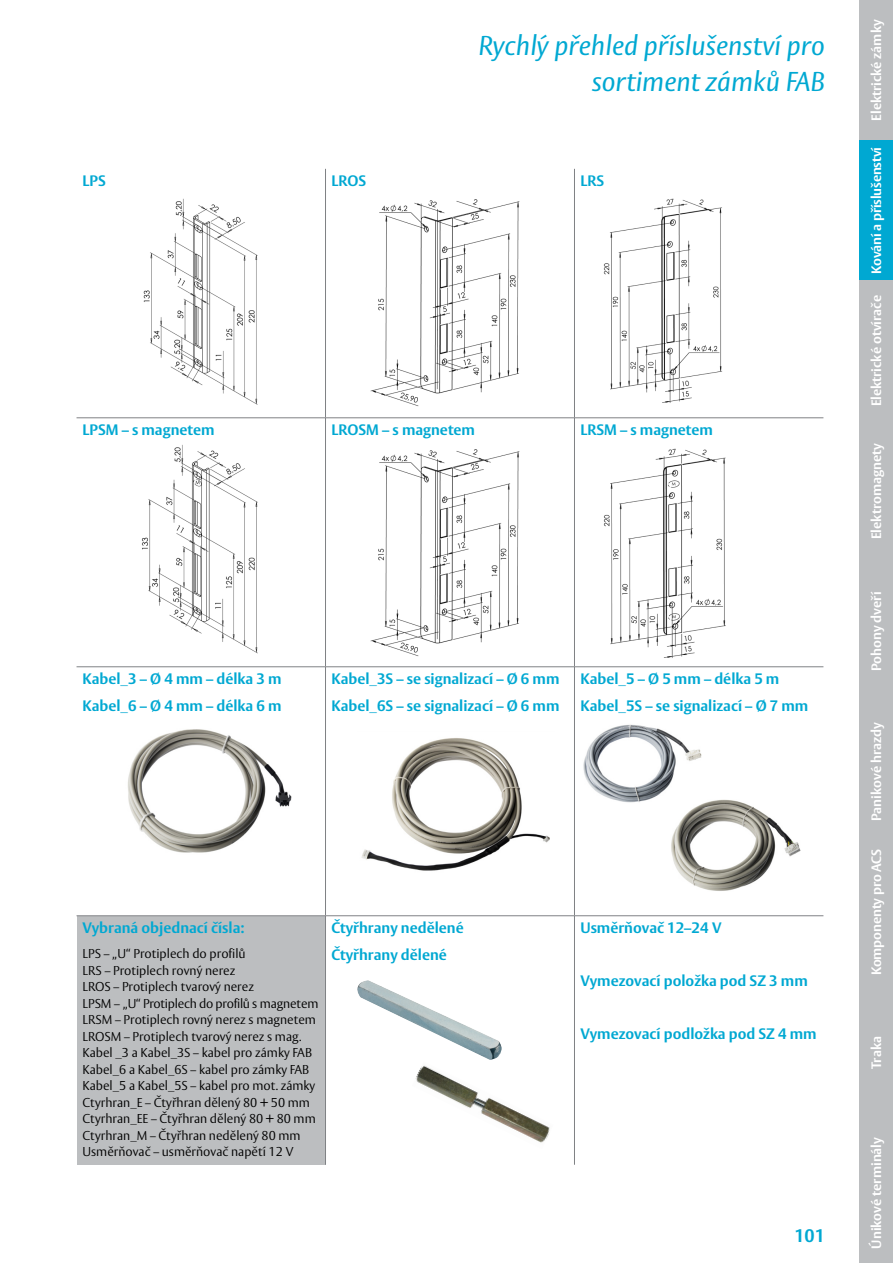
<style>
.page{position:relative;width:893px;height:1263px;background:#fff}
.page>*{position:absolute;margin:0;border:0;box-sizing:border-box;transform-origin:0 0}
._01_Produktový_nadpi{font:italic 27px/36px "ASSA Vesta";color:#00a8d2;text-align:right}
.t1{font:700 18px "ASSA Vesta";color:#00a8d2}
.zakladní_nadpis_blue{font:700 15px "ASSA Vesta";color:#00a8d2}
.t2{font:700 13.5px "ASSA Vesta";color:#fff}
.základní_text{font:300 12.75px "ASSA Vesta";color:#000}
.základní_text-2{font:300 12.75px "ASSA Vesta";letter-spacing:-.02em;color:#000}
</style>
<div class="page">
<div style="left:859px;top:0;width:34px;height:140px;background:#bcbec0"></div>
<div style="left:859px;top:140px;width:34px;height:141px;background:#00a8d2"></div>
<div style="left:859px;top:281px;width:34px;height:140px;background:#bcbec0"></div>
<div style="left:859px;top:421px;width:34px;height:140px;background:#bcbec0"></div>
<div style="left:859px;top:561px;width:34px;height:141px;background:#bcbec0"></div>
<div style="left:859px;top:702px;width:34px;height:140px;background:#bcbec0"></div>
<div style="left:859px;top:842px;width:34px;height:140px;background:#bcbec0"></div>
<div style="left:859px;top:982px;width:34px;height:141px;background:#bcbec0"></div>
<div style="left:859px;top:1123px;width:34px;height:140px;background:#bcbec0"></div>
<div style="left:77px;top:916px;width:248px;height:249px;background:#bcbec0"></div>
<hr style="left:325px;top:169px;width:1px;height:249px;background:#808285">
<hr style="left:574px;top:169px;width:1px;height:249px;background:#808285">
<hr style="left:77px;top:417px;width:248px;height:1px;background:#808285">
<hr style="left:325px;top:417px;width:249px;height:1px;background:#808285">
<hr style="left:325px;top:418px;width:1px;height:249px;background:#808285">
<hr style="left:574px;top:417px;width:249px;height:1px;background:#808285">
<hr style="left:574px;top:418px;width:1px;height:249px;background:#808285">
<hr style="left:77px;top:666px;width:248px;height:1px;background:#808285">
<hr style="left:325px;top:666px;width:249px;height:1px;background:#808285">
<hr style="left:325px;top:667px;width:1px;height:248px;background:#808285">
<hr style="left:574px;top:666px;width:249px;height:1px;background:#808285">
<hr style="left:574px;top:667px;width:1px;height:248px;background:#808285">
<hr style="left:77px;top:915px;width:248px;height:1px;background:#808285">
<hr style="left:325px;top:915px;width:249px;height:1px;background:#808285">
<hr style="left:325px;top:916px;width:1px;height:249px;background:#808285">
<hr style="left:574px;top:915px;width:249px;height:1px;background:#808285">
<hr style="left:574px;top:916px;width:1px;height:249px;background:#808285">
<img style="left:603px;top:448px;width:123px;height:210px">
<img style="left:371px;top:199px;width:149px;height:207px">
<img style="left:371px;top:449px;width:149px;height:207px">
<img style="left:141px;top:445px;width:117px;height:209px">
<img style="left:143px;top:198px;width:115px;height:206px">
<img style="left:603px;top:198px;width:120px;height:205px">
<img style="left:671px;top:800px;width:129px;height:91px">
<img style="left:583px;top:724px;width:118px;height:80px">
<img style="left:361px;top:738px;width:189px;height:133px">
<img style="left:128px;top:729px;width:163px;height:124px">
<img style="left:357px;top:980px;width:145px;height:80px">
<img style="left:415px;top:1065px;width:135px;height:78px">
<p class="_01_Produktový_nadpi" style="left:478px;top:29px;width:348px">Rychlý přehled příslušenství pro sortiment zámků FAB</p>
<p class="zakladní_nadpis_blue" style="left:83px;top:172px;width:25px">LPS</p>
<p class="zakladní_nadpis_blue" style="left:331px;top:172px;width:36px">LROS</p>
<p class="zakladní_nadpis_blue" style="left:580px;top:172px;width:25px">LRS</p>
<p class="zakladní_nadpis_blue" style="left:83px;top:421px;width:134px">LPSM – s magnetem</p>
<p class="zakladní_nadpis_blue" style="left:331px;top:421px;width:145px">LROSM – s magnetem</p>
<p class="zakladní_nadpis_blue" style="left:580px;top:421px;width:134px">LRSM – s magnetem</p>
<p class="zakladní_nadpis_blue" style="left:83px;top:670px;width:200px">Kabel_3 – Ø 4 mm – délka 3 m</p>
<p class="zakladní_nadpis_blue" style="left:83px;top:696px;width:200px">Kabel_6 – Ø 4 mm – délka 6 m</p>
<p class="zakladní_nadpis_blue" style="left:331px;top:670px;width:229px">Kabel_3S – se signalizací – Ø 6 mm</p>
<p class="zakladní_nadpis_blue" style="left:331px;top:696px;width:229px">Kabel_6S – se signalizací – Ø 6 mm</p>
<p class="zakladní_nadpis_blue" style="left:580px;top:670px;width:200px">Kabel_5 – Ø 5 mm – délka 5 m</p>
<p class="zakladní_nadpis_blue" style="left:580px;top:696px;width:229px">Kabel_5S – se signalizací – Ø 7 mm</p>
<p class="zakladní_nadpis_blue" style="left:83px;top:919px;width:163px">Vybraná objednací čísla:</p>
<p class="základní_text" style="left:83px;top:946px;width:165px">LPS – „U“ Protiplech do profilů</p>
<p class="základní_text" style="left:83px;top:963px;width:154px">LRS – Protiplech rovný nerez</p>
<p class="základní_text" style="left:83px;top:979px;width:173px">LROS – Protiplech tvarový nerez</p>
<p class="základní_text-2" style="left:83px;top:996px;width:237px">LPSM – „U“ Protiplech do profilů s magnetem</p>
<p class="základní_text" style="left:83px;top:1012px;width:235px">LRSM – Protiplech rovný nerez s magnetem</p>
<p class="základní_text" style="left:83px;top:1029px;width:220px">LROSM – Protiplech tvarový nerez s mag.</p>
<p class="základní_text" style="left:83px;top:1045px;width:231px">Kabel _3 a Kabel_3S – kabel pro zámky FAB</p>
<p class="základní_text" style="left:83px;top:1062px;width:228px">Kabel_6 a Kabel_6S – kabel pro zámky FAB</p>
<p class="základní_text" style="left:83px;top:1078px;width:234px">Kabel_5 a Kabel_5S – kabel pro mot. zámky</p>
<p class="základní_text" style="left:83px;top:1095px;width:229px">Ctyrhran_E – Čtyřhran dělený 80 + 50 mm</p>
<p class="základní_text" style="left:83px;top:1111px;width:235px">Ctyrhran_EE – Čtyřhran dělený 80 + 80 mm</p>
<p class="základní_text" style="left:83px;top:1128px;width:220px">Ctyrhran_M – Čtyřhran nedělený 80 mm</p>
<p class="základní_text" style="left:83px;top:1144px;width:212px">Usměrňovač – usměrňovač napětí 12 V</p>
<p class="zakladní_nadpis_blue" style="left:331px;top:919px;width:134px">Čtyřhrany nedělené</p>
<p class="zakladní_nadpis_blue" style="left:331px;top:945px;width:117px">Čtyřhrany dělené</p>
<p class="zakladní_nadpis_blue" style="left:580px;top:919px;width:143px">Usměrňovač 12–24 V</p>
<p class="zakladní_nadpis_blue" style="left:580px;top:972px;width:229px">Vymezovací položka pod SZ 3 mm</p>
<p class="zakladní_nadpis_blue" style="left:580px;top:1025px;width:238px">Vymezovací podložka pod SZ 4 mm</p>
<h2 class="t1" style="left:794px;top:1224px;width:32px">101</h2>
<p class="t2" style="left:868px;top:121px;width:103px;rotate:-90deg">Elektrické zámky</p>
<p class="t2" style="left:868px;top:274px;width:129px;rotate:-90deg">Kování a příslušenství</p>
<p class="t2" style="left:868px;top:406px;width:113px;rotate:-90deg">Elektrické otvírače</p>
<p class="t2" style="left:868px;top:539px;width:97px;rotate:-90deg">Elektromagnety</p>
<p class="t2" style="left:868px;top:671px;width:81px;rotate:-90deg">Pohony dveří</p>
<p class="t2" style="left:868px;top:821px;width:101px;rotate:-90deg">Panikové hrazdy</p>
<p class="t2" style="left:868px;top:975px;width:128px;rotate:-90deg">Komponenty pro ACS</p>
<p class="t2" style="left:868px;top:1068px;width:34px;rotate:-90deg">Traka</p>
<p class="t2" style="left:868px;top:1248px;width:113px;rotate:-90deg">Únikové terminály</p>
</div>
